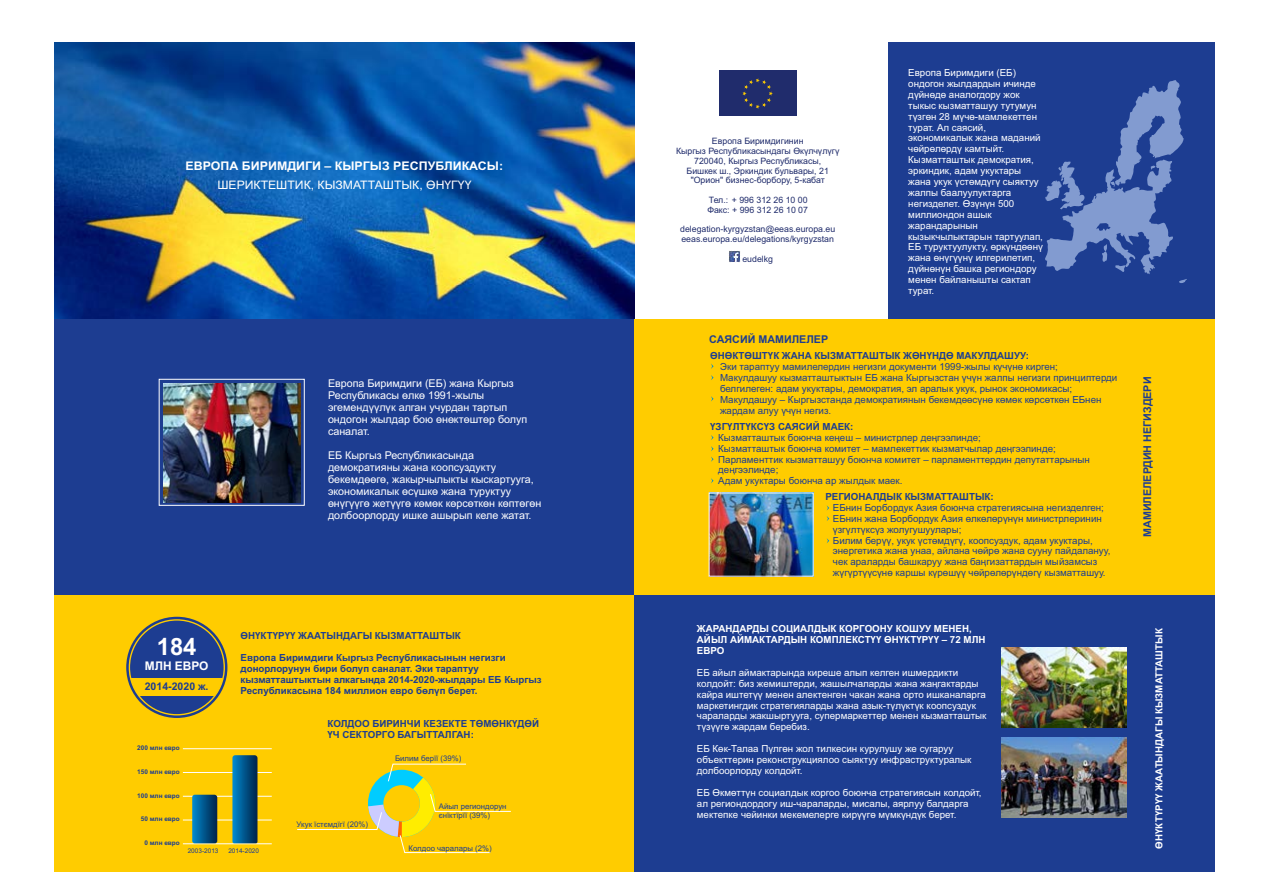
<style>
.page{position:relative;width:1263px;height:893px;background:#fff}
.page>*{position:absolute;margin:0;border:0;box-sizing:border-box;transform-origin:0 0}
.t1{font:700 23.85px "Arial";color:#fff}
.t2{font:700 11.85px "Arial";color:#fff;scale:1.04 1}
.t3{font:700 11.85px "Arial";color:#fff}
.t4{font:11.7px "Arial";color:#fff;scale:1.04 1}
.t5{font:10.8px/12px "Arial";color:#fff}
.t6{font:700 10.8px "Arial";color:#1d3d91}
.t7{font:700 10.5px "Arial";color:#1d3d91}
.t8{font:9.75px/10.9px "Arial";color:#fff}
.t9{font:9.75px/10.9px "Arial";color:#1d3d91}
.t10{font:700 9.75px/10.9px "Arial";color:#1d3d91}
.t11{font:700 9.75px/10.9px "Arial";color:#fff}
.t12{font:8.7px/9.8px "Arial";color:#202c6c}
.t13{font:7.8px/8.7px "Arial";color:#1d3d91}
.t14{font:700 6.45px "Arial";color:#1d3d91}
.t15{font:6.45px "Arial";color:#1d3d91}
.s1{font-weight:700}
</style>
<div class="page">
<img style="left:54px;top:43px;width:580px;height:276px">
<div style="left:54px;top:319px;width:580px;height:276px;background:#1d3d91"></div>
<img style="left:163px;top:383px;width:137px;height:119px">
<div style="left:159px;top:379px;width:146px;height:127px;border:1px solid #fff"></div>
<div style="left:634px;top:319px;width:581px;height:276px;background:#fc0"></div>
<svg style="left:711px;top:446px;width:2px;height:16px"></svg>
<svg style="left:827px;top:505px;width:2px;height:16px"></svg>
<img style="left:711px;top:495px;width:100px;height:79px">
<div style="left:54px;top:595px;width:580px;height:277px;background:#fc0"></div>
<svg style="left:297px;top:763px;width:214px;height:90px"></svg>
<hr style="left:183px;top:843px;width:89px;height:1px;background:#fff">
<hr style="left:183px;top:820px;width:89px;height:1px;background:#fff">
<hr style="left:183px;top:796px;width:89px;height:1px;background:#fff">
<hr style="left:183px;top:772px;width:89px;height:1px;background:#fff">
<hr style="left:183px;top:748px;width:89px;height:1px;background:#fff">
<div style="left:126px;top:617px;width:101px;height:101px;background:#1d3d91;border-radius:50%"></div>
<div style="left:129px;top:678px;width:95px;height:18px;background:#fc0"></div>
<svg style="left:232px;top:755px;width:25px;height:88px"></svg>
<svg style="left:192px;top:795px;width:25px;height:48px"></svg>
<div style="left:634px;top:595px;width:581px;height:277px;background:#1d3d91"></div>
<img style="left:1001px;top:648px;width:125px;height:80px">
<img style="left:1001px;top:737px;width:125px;height:80px">
<div style="left:719px;top:71px;width:77px;height:45px;background:#202c6c"></div>
<div style="left:888px;top:43px;width:327px;height:276px;background:#1d3d91"></div>
<svg style="left:743px;top:78px;width:30px;height:31px"></svg>
<svg style="left:1045px;top:80px;width:142px;height:203px"></svg>
<svg style="left:729px;top:251px;width:11px;height:11px"></svg>
<p class="t2" style="left:186px;top:158px;width:307px">ЕВРОПА БИРИМДИГИ – КЫРГЫЗ РЕСПУБЛИКАСЫ:</p>
<p class="t4" style="left:217px;top:177px;width:246px">ШЕРИКТЕШТИК, КЫЗМАТТАШТЫК, ӨНҮГҮҮ</p>
<p class="t5" style="left:328px;top:377px;width:201px">Европа Биримдиги (ЕБ) жана Кыргыз<br>Республикасы өлкө 1991-жылы эгемендүүлүк алган учурдан тартып ондогон жылдар бою өнөктөштөр болуп саналат.</p>
<p class="t5" style="left:328px;top:449px;width:215px">ЕБ Кыргыз Республикасында демократияны жана коопсуздукту бекемдөөгө, жакырчылыкты кыскартууга, экономикалык өсүшкө жана туруктуу өнүгүүгө жетүүгө көмөк көрсөткөн көптөгөн долбоорлорду ишке ашырып келе жатат.</p>
<p class="t1" style="left:157px;top:629px;width:41px">184</p>
<p class="t3" style="left:145px;top:658px;width:65px">МЛН ЕВРО</p>
<p class="t7" style="left:145px;top:679px;width:65px">2014-2020 ж.</p>
<p class="t14" style="left:137px;top:743px;width:44px">200 млн евро</p>
<p class="t14" style="left:137px;top:767px;width:44px">150 млн евро</p>
<p class="t14" style="left:137px;top:791px;width:44px">100 млн евро</p>
<p class="t10" style="left:241px;top:630px;width:222px">ӨНҮКТҮРҮҮ ЖААТЫНДАГЫ КЫЗМАТТАШТЫК</p>
<p class="t10" style="left:241px;top:652px;width:303px">Европа Биримдиги Кыргыз Республикасынын негизги донорлорунун бири болуп саналат. Эки тараптуу кызматташтыктын алкагында 2014-2020-жылдары ЕБ Кыргыз Республикасына 184 миллион евро бөлүп берет.</p>
<p class="t10" style="left:327px;top:718px;width:213px">КОЛДОО БИРИНЧИ КЕЗЕКТЕ ТӨМӨНКҮДӨЙ<br>ҮЧ СЕКТОРГО БАГЫТТАЛГАН:</p>
<p class="t13" style="left:395px;top:754px;width:68px">Билим берїї (39%)</p>
<p class="t14" style="left:141px;top:815px;width:40px">50 млн евро</p>
<p class="t14" style="left:144px;top:838px;width:37px">0 млн евро</p>
<p class="t15" style="left:188px;top:847px;width:32px">2003-2013</p>
<p class="t15" style="left:228px;top:847px;width:32px">2014-2020</p>
<p class="t13" style="left:297px;top:820px;width:73px">Укук їстємдїгї (20%)</p>
<p class="t13" style="left:439px;top:802px;width:69px">Айыл региондорун єнїктїрїї (39%)</p>
<p class="t13" style="left:408px;top:844px;width:85px">Колдоо чаралары (2%)</p>
<p class="t12" style="left:676px;top:136px;width:165px;text-align:center">Европа Биримдигинин<br>Кыргыз Республикасындагы Өкүлчүлүгү<br>720040, Кыргыз Республикасы,<br>Бишкек ш., Эркиндик бульвары, 21 "Орион" бизнес-борбору, 5-кабат</p>
<p class="t12" style="left:707px;top:195px;width:102px">Тел.: + 996 312 26 10 00<br>Факс: + 996 312 26 10 07</p>
<p class="t12" style="left:680px;top:224px;width:157px">delegation-kyrgyzstan@eeas.europa.eu eeas.europa.eu/delegations/kyrgyzstan</p>
<p class="t12" style="left:742px;top:254px;width:32px">eudelkg</p>
<p class="t8" style="left:908px;top:67px;width:136px">Европа Биримдиги (ЕБ) ондогон жылдардын ичинде дүйнөдө аналогдору жок тыкыс кызматташуу тутумун түзгөн 28 мүчө-мамлекеттен турат. Ал саясий, экономикалык жана маданий чөйрөлөрдү камтыйт.<br>Кызматташтык демократия, эркиндик, адам укуктары жана укук үстөмдүгү сыяктуу жалпы баалуулуктарга негизделет. Өзүнүн 500 миллиондон ашык жарандарынын кызыкчылыктарын тартуулап,<br>ЕБ туруктуулукту, өркүндөөнү жана өнүгүүнү илгерилетип, дүйнөнүн башка региондору менен байланышты сактап турат.</p>
<p class="t6" style="left:709px;top:331px;width:120px">САЯСИЙ МАМИЛЕЛЕР</p>
<p class="t9" style="left:720px;top:350px;width:399px;text-indent:-10px"><span class="s1">ӨНӨКТӨШТҮК ЖАНА КЫЗМАТТАШТЫК ЖӨНҮНДӨ МАКУЛДАШУУ:<br></span>Эки тараптуу мамилелердин негизги документи 1999-жылы күчүнө кирген; Макулдашуу кызматташтыктын ЕБ жана Кыргызстан үчүн жалпы негизги принциптерди белгилеген: адам укуктары, демократия, эл аралык укук, рынок экономикасы; Макулдашуу – Кыргызстанда демократиянын бекемдөөсүнө көмөк көрсөткөн ЕБнен жардам алуу үчүн негиз.</p>
<p class="t9" style="left:718px;top:421px;width:373px;text-indent:-8px"><span class="s1">ҮЗГҮЛТҮКСҮЗ САЯСИЙ МАЕК:<br></span>Кызматташтык боюнча кеңеш – министрлер деңгээлинде;<br>Кызматташтык боюнча комитет – мамлекеттик кызматчылар деңгээлинде; Парламенттик кызматташуу боюнча комитет – парламенттердин депутаттарынын деңгээлинде;<br>Адам укуктары боюнча ар жылдык маек.</p>
<p class="t9" style="left:833px;top:491px;width:279px;text-indent:-8px"><span class="s1">РЕГИОНАЛДЫК КЫЗМАТТАШТЫК:<br></span>ЕБнин Борбордук Азия боюнча стратегиясына негизделген; ЕБнин жана Борбордук Азия өлкөлөрүнүн министрлеринин үзгүлтүксүз жолугушуулары;<br>Билим берүү, укук үстөмдүгү, коопсуздук, адам укуктары, энергетика жана унаа, айлана чөйрө жана сууну пайдалануу, чек араларды башкаруу жана баңгизаттардын мыйзамсыз жүгүртүүсүнө каршы күрөшүү чөйрөлөрүндөгү кызматташуу.</p>
<p class="t11" style="left:697px;top:624px;width:290px">ЖАРАНДАРДЫ СОЦИАЛДЫК КОРГООНУ КОШУУ МЕНЕН,<br>АЙЫЛ АЙМАКТАРДЫН КОМПЛЕКСТҮҮ ӨНҮКТҮРҮҮ – 72 МЛН<br>ЕВРО</p>
<p class="t8" style="left:697px;top:667px;width:291px">ЕБ айыл аймактарында киреше алып келген ишмердикти колдойт: биз жемиштерди, жашылчаларды жана жаңгактарды кайра иштетүү менен алектенген чакан жана орто ишканаларга маркетингдик стратегияларды жана азык-түлүктүк коопсуздук чараларды жакшыртууга, супермаркеттер менен кызматташтык түзүүгө жардам беребиз.</p>
<p class="t8" style="left:697px;top:743px;width:276px">ЕБ Көк-Талаа Пүлгөн жол тилкесин курулушу же сугаруу объекттерин реконструкциялоо сыяктуу инфраструктуралык долбоорлорду колдойт.</p>
<p class="t8" style="left:697px;top:787px;width:286px">ЕБ Өкмөттүн социалдык коргоо боюнча стратегиясын колдойт, ал региондордогу иш-чараларды, мисалы, аярлуу балдарга мектепке чейинки мекемелерге кирүүгө мүмкүндүк берет.</p>
<p class="t6" style="left:1140px;top:537px;width:162px;rotate:-90deg">МАМИЛЕЛЕРДИН НЕГИЗДЕРИ</p>
<p class="t11" style="left:1154px;top:848px;width:222px;rotate:-90deg">ӨНҮКТҮРҮҮ ЖААТЫНДАГЫ КЫЗМАТТАШТЫК</p>
</div>
